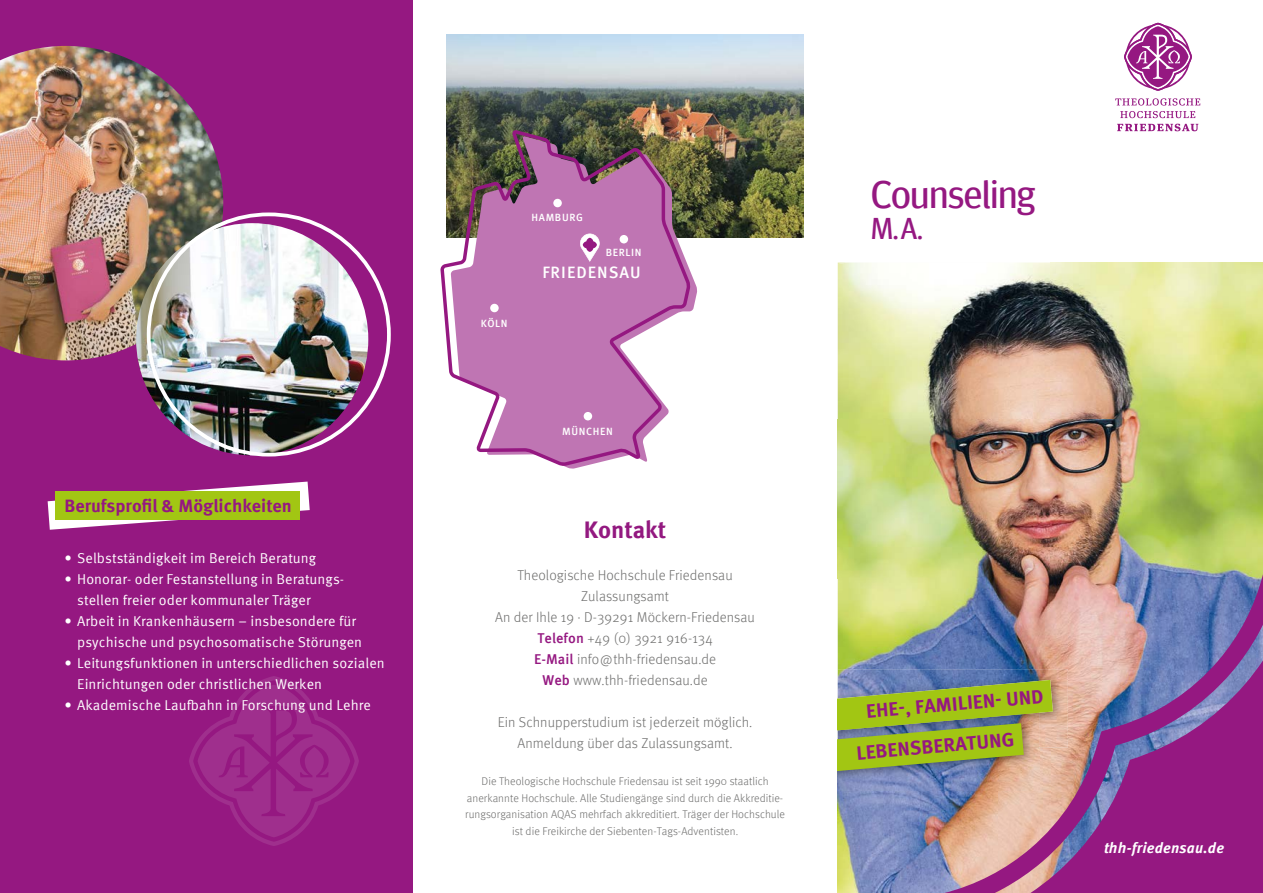
<style>
.page{position:relative;width:1263px;height:893px;background:#fff}
.page>*{position:absolute;margin:0;border:0;box-sizing:border-box;transform-origin:0 0}
.t1{font:39px "Meta Head Pro";color:#951881}
.t2{font:30px "Meta Head Pro";color:#951881}
.t3{font:700 24px "Meta Pro";letter-spacing:-.005em;color:#931980}
.t4{font:700 19.5px/40.7px "Meta Pro";color:#951881}
.t5{font:700 18px "Meta Pro";color:#951881}
.t6{font:500 16.5px "Meta Pro";letter-spacing:.06em;color:#fff}
.t7{font:italic 700 15px "Meta Pro";letter-spacing:.01em;color:#fff}
.t8{font:14.25px/21px "Meta Pro";letter-spacing:.005em;color:#fff}
.t9{font:300 14.25px/21px "Meta Pro";letter-spacing:.005em;color:#6f6f6e;text-align:center}
.t10{font:300 11.25px/16.5px "Meta Pro";letter-spacing:.005em;color:#6f6f6e;text-align:center}
.t11{font:500 10.5px "Meta Pro";letter-spacing:.06em;color:#fff}
.s1{font-weight:500;color:#951881}
</style>
<div class="page">
<div style="left:0;top:0;width:412px;height:893px;background:#951881"></div>
<img style="left:446px;top:35px;width:358px;height:203px">
<svg style="left:564px;top:136px;width:133px;height:333px"></svg>
<svg style="left:440px;top:130px;width:250px;height:336px;fill:#bf75b3"></svg>
<div style="left:553px;top:199px;width:9px;height:8px;background:#fff;border-radius:50%"></div>
<div style="left:620px;top:235px;width:8px;height:8px;background:#fff;border-radius:50%"></div>
<svg style="left:580px;top:234px;width:20px;height:28px"></svg>
<div style="left:490px;top:304px;width:9px;height:8px;background:#fff;border-radius:50%"></div>
<div style="left:584px;top:412px;width:8px;height:8px;background:#fff;border-radius:50%"></div>
<img style="left:838px;top:262px;width:425px;height:315px">
<img style="left:838px;top:577px;width:57px;height:92px">
<img style="left:838px;top:790px;width:57px;height:103px">
<img style="left:895px;top:528px;width:368px;height:365px">
<svg style="left:189px;top:676px;width:170px;height:170px"></svg>
<svg style="left:48px;top:482px;width:262px;height:48px"></svg>
<div style="left:56px;top:492px;width:244px;height:28px;background:#a2c613"></div>
<img style="left:0;top:46px;width:223px;height:314px">
<img style="left:136px;top:223px;width:232px;height:232px;border-radius:116px">
<img style="left:838px;top:669px;width:230px;height:79px">
<img style="left:838px;top:775px;width:201px;height:15px">
<svg style="left:838px;top:680px;width:215px;height:95px;background:#97ad47"></svg>
<svg style="left:1115px;top:98px;width:85px;height:20px"></svg>
<svg style="left:1117px;top:124px;width:81px;height:7px"></svg>
<svg style="left:1124px;top:23px;width:68px;height:68px"></svg>
<p class="t5" style="left:64px;top:492px;width:229px">Berufsprofil &amp; Möglichkeiten</p>
<p class="t8" style="left:64px;top:547px;width:253px">• Selbstständigkeit im Bereich Beratung</p>
<p class="t8" style="left:77px;top:568px;width:269px;text-indent:-13px">• Honorar- oder Festanstellung in Beratungs&shy;stellen freier oder kommunaler Träger</p>
<p class="t8" style="left:77px;top:610px;width:286px;text-indent:-13px">• Arbeit in Krankenhäusern – insbesondere für psychische und psychosomatische Störungen</p>
<p class="t8" style="left:77px;top:652px;width:309px;text-indent:-13px">• Leitungsfunktionen in unterschiedlichen sozialen<br>Einrichtungen oder christlichen Werken</p>
<p class="t8" style="left:64px;top:694px;width:308px">• Akademische Laufbahn in Forschung und Lehre</p>
<p class="t11" style="left:532px;top:209px;width:53px">HAMBURG</p>
<p class="t11" style="left:606px;top:244px;width:37px">BERLIN</p>
<p class="t11" style="left:481px;top:315px;width:28px">KÖLN</p>
<p class="t6" style="left:542px;top:259px;width:100px">FRIEDENSAU</p>
<p class="t11" style="left:562px;top:424px;width:52px">MÜNCHEN</p>
<h3 class="t3" style="left:584px;top:510px;width:84px">Kontakt</h3>
<p class="t9" style="left:495px;top:563px;width:261px">Theologische Hochschule Friedensau<br>Zulassungsamt<br>An der Ihle 19 · D-39291 Möckern-Friedensau<br><span class="s1">Telefon</span> +49 (0) 3921 916-134<br><span class="s1">E-Mail</span> info@thh-friedensau.de<br><span class="s1">Web</span> www.thh-friedensau.de</p>
<p class="t9" style="left:498px;top:710px;width:256px">Ein Schnupperstudium ist jederzeit möglich.<br>Anmeldung über das Zulassungsamt.</p>
<p class="t10" style="left:465px;top:772px;width:321px">Die Theologische Hochschule Friedensau ist seit 1990 staatlich anerkannte Hochschule. Alle Studiengänge sind durch die Akkreditie&shy;rungsorganisation AQAS mehrfach akkreditiert. Träger der Hochschule ist die Freikirche der Siebenten-Tags-Adventisten.</p>
<h1 class="t1" style="left:871px;top:165px;width:165px">Counseling</h1>
<h2 class="t2" style="left:871px;top:206px;width:54px">M.A.</h2>
<h3 class="t4" style="left:851px;top:691px;width:193px;text-indent:14px;rotate:-5deg">EHE-, FAMILIEN- UND<br>LEBENSBERATUNG</h3>
<p class="t7" style="left:1104px;top:836px;width:122px">thh-friedensau.de</p>
</div>
